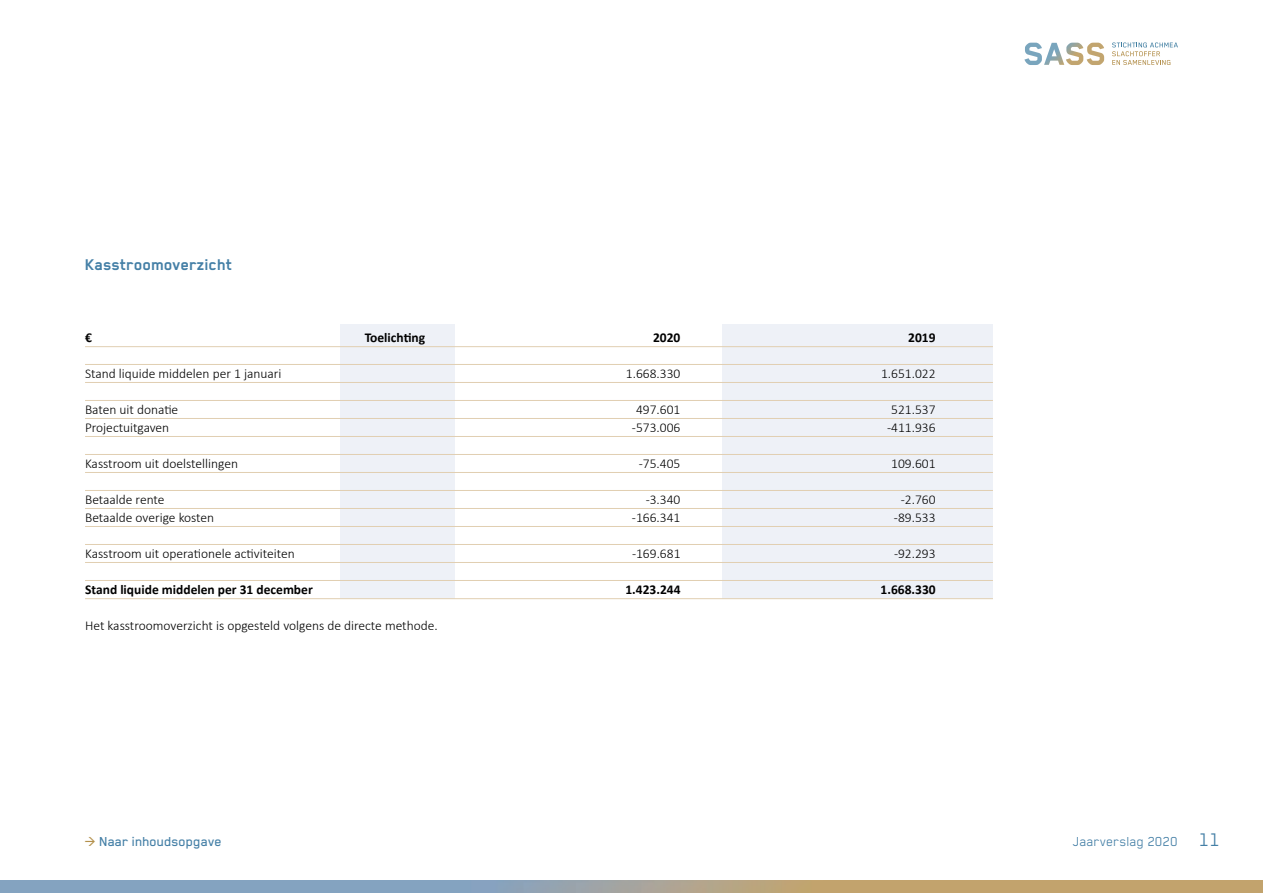
<style>
.page{position:relative;width:1263px;height:893px;background:#fff}
.page>*{position:absolute;margin:0;border:0;box-sizing:border-box;transform-origin:0 0}
.t1{font:700 18px "Blender Pro";color:#447fa6}
.t2{font:500 15px "Blender Pro";color:#447fa6}
.t3{font:15px "Blender Pro";color:#447fa6}
.t4{font:300 13.5px "Calibri";color:#000}
.t5{font:700 13.5px "Calibri";color:#000}
.s1{color:#b3904b}
.s2{font-size:21px}
</style>
<div class="page">
<svg style="left:1112px;top:43px;width:66px;height:22px"></svg>
<svg style="left:1024px;top:43px;width:80px;height:22px"></svg>
<div style="left:723px;top:324px;width:270px;height:275px;background:#eef1f7"></div>
<div style="left:341px;top:324px;width:114px;height:275px;background:#eef1f7"></div>
<hr style="left:85px;top:346px;width:908px;height:1px;background:#e1cfb2">
<hr style="left:85px;top:364px;width:908px;height:1px;background:#e1cfb2">
<hr style="left:85px;top:382px;width:908px;height:1px;background:#e1cfb2">
<hr style="left:85px;top:400px;width:908px;height:1px;background:#e1cfb2">
<hr style="left:85px;top:418px;width:908px;height:1px;background:#e1cfb2">
<hr style="left:85px;top:436px;width:908px;height:1px;background:#e1cfb2">
<hr style="left:85px;top:454px;width:908px;height:1px;background:#e1cfb2">
<hr style="left:85px;top:472px;width:908px;height:1px;background:#e1cfb2">
<hr style="left:85px;top:490px;width:908px;height:1px;background:#e1cfb2">
<hr style="left:85px;top:508px;width:908px;height:1px;background:#e1cfb2">
<hr style="left:85px;top:526px;width:908px;height:1px;background:#e1cfb2">
<hr style="left:85px;top:544px;width:908px;height:1px;background:#e1cfb2">
<hr style="left:85px;top:562px;width:908px;height:1px;background:#e1cfb2">
<hr style="left:85px;top:580px;width:908px;height:1px;background:#e1cfb2">
<hr style="left:85px;top:598px;width:908px;height:1px;background:#e1cfb2">
<h1 class="t1" style="left:85px;top:255px;width:149px">Kasstroomoverzicht</h1>
<p class="t5" style="left:85px;top:329px;width:8px">€</p>
<p class="t5" style="left:365px;top:329px;width:62px">Toelichting</p>
<p class="t5" style="left:653px;top:329px;width:29px">2020</p>
<p class="t5" style="left:908px;top:329px;width:29px">2019</p>
<p class="t4" style="left:85px;top:365px;width:198px">Stand liquide middelen per 1 januari</p>
<p class="t4" style="left:626px;top:365px;width:56px">1.668.330</p>
<p class="t4" style="left:881px;top:365px;width:56px">1.651.022</p>
<p class="t4" style="left:85px;top:401px;width:95px">Baten uit donatie</p>
<p class="t4" style="left:636px;top:401px;width:46px">497.601</p>
<p class="t4" style="left:891px;top:401px;width:46px">521.537</p>
<p class="t4" style="left:85px;top:419px;width:86px">Projectuitgaven</p>
<p class="t4" style="left:632px;top:419px;width:50px">-573.006</p>
<p class="t4" style="left:887px;top:419px;width:50px">-411.936</p>
<p class="t4" style="left:85px;top:455px;width:154px">Kasstroom uit doelstellingen</p>
<p class="t4" style="left:639px;top:455px;width:43px">-75.405</p>
<p class="t4" style="left:891px;top:455px;width:46px">109.601</p>
<p class="t4" style="left:85px;top:491px;width:81px">Betaalde rente</p>
<p class="t4" style="left:646px;top:491px;width:36px">-3.340</p>
<p class="t4" style="left:901px;top:491px;width:36px">-2.760</p>
<p class="t4" style="left:85px;top:509px;width:131px">Betaalde overige kosten</p>
<p class="t4" style="left:632px;top:509px;width:50px">-166.341</p>
<p class="t4" style="left:894px;top:509px;width:43px">-89.533</p>
<p class="t4" style="left:85px;top:545px;width:211px">Kasstroom uit operationele activiteiten</p>
<p class="t4" style="left:632px;top:545px;width:50px">-169.681</p>
<p class="t4" style="left:894px;top:545px;width:43px">-92.293</p>
<p class="t5" style="left:85px;top:581px;width:229px">Stand liquide middelen per 31 december</p>
<p class="t5" style="left:625px;top:581px;width:57px">1.423.244</p>
<p class="t5" style="left:880px;top:581px;width:57px">1.668.330</p>
<p class="t4" style="left:85px;top:617px;width:354px">Het kasstroomoverzicht is opgesteld volgens de directe methode.</p>
<p class="t2" style="left:85px;top:833px;width:139px"><span class="s1">&gt;</span> Naar inhoudsopgave</p>
<p class="t3" style="left:1073px;top:833px;width:149px">Jaarverslag 2020 <span class="s2">11</span></p>
</div>
